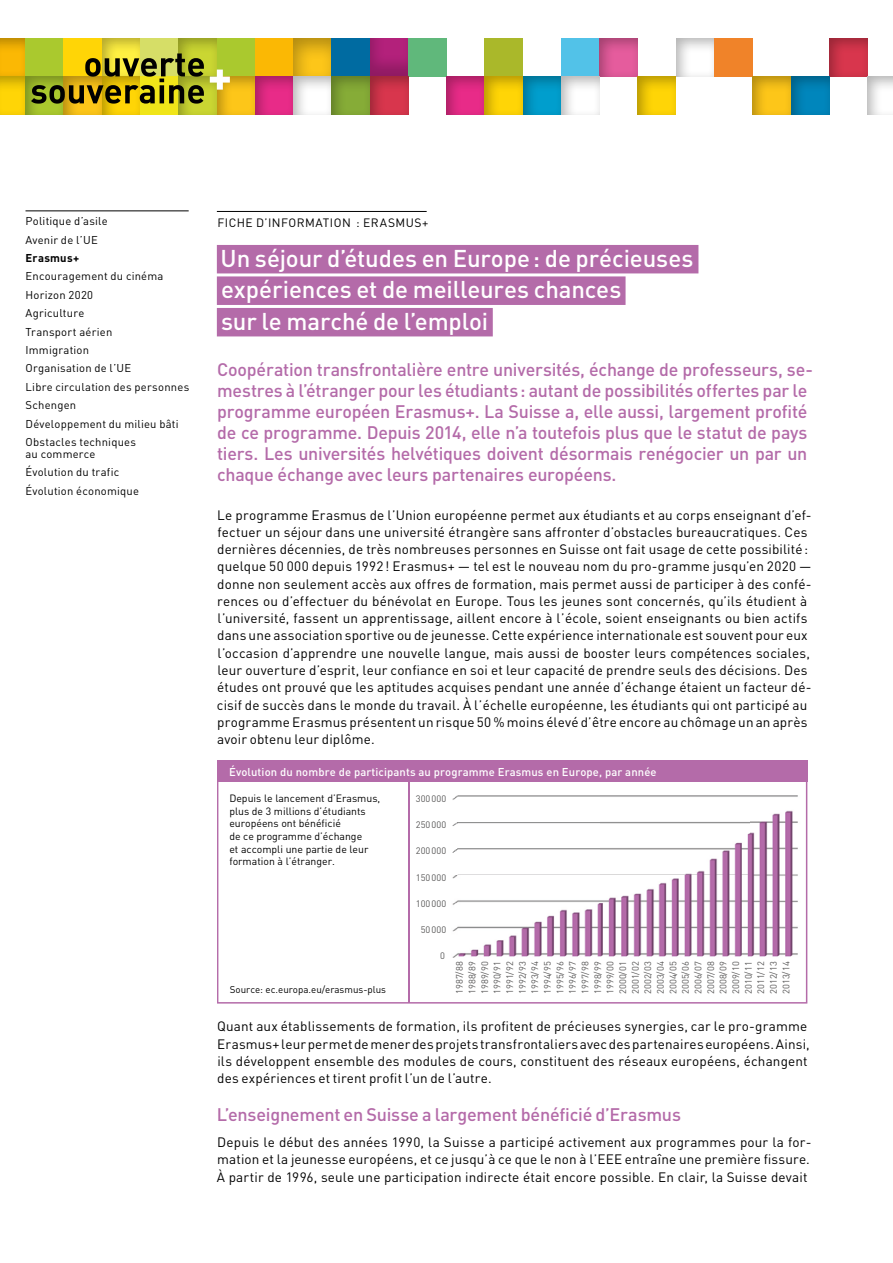
<style>
.page{position:relative;width:893px;height:1263px;background:#fff}
.page>*{position:absolute;margin:0;border:0;box-sizing:border-box;transform-origin:0 0}
.t1{font:500 24px/31.5px "DIN";letter-spacing:-.005em;color:#fff}
.t2{font:500 18px/21px "DIN";letter-spacing:-.015em;color:#b46ba9}
.t3{font:13.5px/17.2px "DIN";letter-spacing:.01em;color:#000}
.t4{font:12px "DIN";letter-spacing:.035em;color:#000}
.t5{font:11.25px/18.5px "DIN";letter-spacing:.02em;color:#000}
.t6{font:500 11.25px "DIN";letter-spacing:.01em;color:#fff}
.t7{font:700 11.25px "DIN";letter-spacing:.02em;color:#000}
.t8{font:10.5px/12.6px "DIN";color:#000}
.t9{font:9.75px "DIN";color:#000}
.t10{font:9.3px/12.6px "DIN";color:#5b5a5a;text-align:justify}
</style>
<div class="page">
<hr style="left:217px;top:211px;width:210px;height:1px;background:#000">
<div style="left:217px;top:245px;width:481px;height:28px;background:#b46ba9"></div>
<div style="left:217px;top:276px;width:409px;height:29px;background:#b46ba9"></div>
<div style="left:217px;top:308px;width:276px;height:28px;background:#b46ba9"></div>
<div style="left:0;top:29px;width:38px;height:49px;background:#000;opacity:.3"></div>
<div style="left:26px;top:38px;width:38px;height:39px;background:#aac92e"></div>
<div style="left:64px;top:38px;width:38px;height:39px;background:#ffd506"></div>
<div style="left:87px;top:29px;width:66px;height:49px;background:#000;opacity:.3"></div>
<div style="left:140px;top:38px;width:39px;height:39px;background:#d6de67"></div>
<div style="left:164px;top:29px;width:66px;height:49px;background:#000;opacity:.3"></div>
<div style="left:217px;top:38px;width:38px;height:39px;background:#aac92e"></div>
<div style="left:255px;top:38px;width:38px;height:39px;background:#fbb804"></div>
<div style="left:279px;top:29px;width:66px;height:49px;background:#000;opacity:.3"></div>
<div style="left:332px;top:38px;width:38px;height:39px;background:#006ba1"></div>
<div style="left:355px;top:29px;width:66px;height:49px;background:#000;opacity:.2"></div>
<div style="left:408px;top:38px;width:38px;height:39px;background:#60b87b"></div>
<div style="left:485px;top:38px;width:38px;height:39px;background:#aab82a"></div>
<div style="left:561px;top:38px;width:39px;height:39px;background:#52c2e8"></div>
<div style="left:585px;top:29px;width:66px;height:49px;background:#000;opacity:.3"></div>
<div style="left:661px;top:29px;width:66px;height:49px;background:#000;opacity:.3"></div>
<div style="left:714px;top:38px;width:39px;height:39px;background:#f08329"></div>
<div style="left:814px;top:29px;width:66px;height:49px;background:#000;opacity:.3"></div>
<div style="left:0;top:66px;width:38px;height:51px;background:#000;opacity:.3"></div>
<div style="left:11px;top:66px;width:66px;height:51px;background:#000;opacity:.3"></div>
<div style="left:49px;top:66px;width:66px;height:51px;background:#000;opacity:.3"></div>
<div style="left:87px;top:66px;width:66px;height:51px;background:#000;opacity:.3"></div>
<div style="left:140px;top:77px;width:39px;height:38px;background:#f0e519"></div>
<div style="left:164px;top:66px;width:66px;height:51px;background:#000;opacity:.3"></div>
<div style="left:202px;top:66px;width:66px;height:51px;background:#000;opacity:.3"></div>
<div style="left:240px;top:66px;width:66px;height:51px;background:#000;opacity:.3"></div>
<div style="left:279px;top:66px;width:66px;height:51px;background:#000;opacity:.3"></div>
<div style="left:317px;top:66px;width:66px;height:51px;background:#000;opacity:.3"></div>
<div style="left:355px;top:66px;width:66px;height:51px;background:#000;opacity:.3"></div>
<div style="left:432px;top:66px;width:66px;height:51px;background:#000;opacity:.3"></div>
<div style="left:470px;top:66px;width:66px;height:51px;background:#000;opacity:.3"></div>
<div style="left:508px;top:66px;width:66px;height:51px;background:#000;opacity:.3"></div>
<div style="left:547px;top:66px;width:65px;height:51px;background:#000;opacity:.3"></div>
<div style="left:623px;top:66px;width:66px;height:51px;background:#000;opacity:.3"></div>
<div style="left:738px;top:66px;width:66px;height:51px;background:#000;opacity:.3"></div>
<div style="left:776px;top:66px;width:66px;height:51px;background:#000;opacity:.3"></div>
<div style="left:853px;top:66px;width:40px;height:51px;background:#000;opacity:.3"></div>
<svg style="left:210px;top:70px;width:22px;height:20px"></svg>
<svg style="left:31px;top:53px;width:173px;height:51px"></svg>
<svg style="left:217px;top:782px;width:590px;height:221px"></svg>
<div style="left:217px;top:761px;width:590px;height:21px;background:#b46ba9"></div>
<hr style="left:26px;top:210px;width:163px;height:1px;background:#000">
<p class="t5" style="left:26px;top:212px;width:84px">Politique d’asile<br>Avenir de l’UE</p>
<p class="t7" style="left:26px;top:251px;width:55px">Erasmus+</p>
<p class="t5" style="left:26px;top:267px;width:165px">Encouragement du cinéma<br>Horizon 2020<br>Agriculture<br>Transport aérien<br>Immigration<br>Organisation de l’UE<br>Libre circulation des personnes<br>Schengen<br>Développement du milieu bâti<br>Obstacles techniques</p>
<p class="t5" style="left:26px;top:444px;width:115px">au commerce<br>Évolution du trafic<br>Évolution économique</p>
<p class="t4" style="left:217px;top:215px;width:213px">FICHE D’INFORMATION : ERASMUS+</p>
<h1 class="t1" style="left:221px;top:241px;width:474px">Un séjour d’études en Europe: de précieuses expériences et de meilleures chances<br>sur le marché de l’emploi</h1>
<p class="t2" style="left:217px;top:359px;width:597px">Coopération transfrontalière entre universités, échange de professeurs, se&shy;mestres à l’étranger pour les étudiants: autant de possibilités offertes par le programme européen Erasmus+. La Suisse a, elle aussi, largement profité de ce programme. Depuis 2014, elle n’a toutefois plus que le statut de pays tiers. Les universités helvétiques doivent désormais renégocier un par un chaque échange avec leurs partenaires européens.</p>
<p class="t3" style="left:217px;top:506px;width:596px">Le programme Erasmus de l’Union européenne permet aux étudiants et au corps enseignant d’ef&shy;fectuer un séjour dans une université étrangère sans affronter d’obstacles bureaucratiques. Ces dernières décennies, de très nombreuses personnes en Suisse ont fait usage de cette possibilité: quelque 50 000 depuis 1992! Erasmus+ — tel est le nouveau nom du pro-gramme jusqu’en 2020 — donne non seulement accès aux offres de formation, mais permet aussi de participer à des confé&shy;rences ou d’effectuer du bénévolat en Europe. Tous les jeunes sont concernés, qu’ils étudient à l’université, fassent un apprentissage, aillent encore à l’école, soient enseignants ou bien actifs dans une association sportive ou de jeunesse. Cette expérience internationale est souvent pour eux l’occasion d’apprendre une nouvelle langue, mais aussi de booster leurs compétences sociales, leur ouverture d’esprit, leur confiance en soi et leur capacité de prendre seuls des décisions. Des études ont prouvé que les aptitudes acquises pendant une année d’échange étaient un facteur dé&shy;cisif de succès dans le monde du travail. À l’échelle européenne, les étudiants qui ont participé au programme Erasmus présentent un risque 50 % moins élevé d’être encore au chômage un an après avoir obtenu leur diplôme.</p>
<p class="t6" style="left:229px;top:764px;width:429px">Évolution du nombre de participants au programme Erasmus en Europe, par année</p>
<p class="t8" style="left:229px;top:792px;width:152px">Depuis le lancement d’Erasmus, plus de 3 millions d’étudiants européens ont bénéficié<br>de ce programme d’échange<br>et accompli une partie de leur formation à l’étranger.</p>
<p class="t9" style="left:230px;top:984px;width:158px">Source: ec.europa.eu/erasmus-plus</p>
<p class="t10" style="left:416px;top:792px;width:32px">300000</p>
<p class="t10" style="left:416px;top:818px;width:32px">250000</p>
<p class="t10" style="left:416px;top:845px;width:32px">200000</p>
<p class="t10" style="left:416px;top:871px;width:32px">150000</p>
<p class="t10" style="left:416px;top:897px;width:32px">100000</p>
<p class="t10" style="left:421px;top:923px;width:27px">50000</p>
<p class="t10" style="left:440px;top:949px;width:6px">0</p>
<p class="t10" style="left:453px;top:994px;width:34px;rotate:-90deg">1987/88<br>1988/89<br>1989/90<br>1990/91<br>1991/92<br>1992/93<br>1993/94<br>1994/95<br>1995/96<br>1996/97<br>1997/98<br>1998/99<br>1999/00<br>2000/01<br>2001/02<br>2002/03<br>2003/04<br>2004/05<br>2005/06<br>2006/07<br>2007/08<br>2008/09<br>2009/10<br>2010/11<br>2011/12<br>2012/13<br>2013/14</p>
<p class="t3" style="left:217px;top:1018px;width:594px">Quant aux établissements de formation, ils profitent de précieuses synergies, car le pro-gramme Erasmus+ leur permet de mener des projets transfrontaliers avec des partenaires européens. Ainsi, ils développent ensemble des modules de cours, constituent des réseaux européens, échangent des expériences et tirent profit l’un de l’autre.</p>
<h2 class="t2" style="left:217px;top:1103px;width:465px">L’enseignement en Suisse a largement bénéficié d’Erasmus</h2>
<p class="t3" style="left:217px;top:1133px;width:596px;text-align:justify">Depuis le début des années 1990, la Suisse a participé activement aux programmes pour la for&shy;mation et la jeunesse européens, et ce jusqu’à ce que le non à l’EEE entraîne une première fissure.<br>À partir de 1996, seule une participation indirecte était encore possible. En clair, la Suisse devait</p>
</div>
